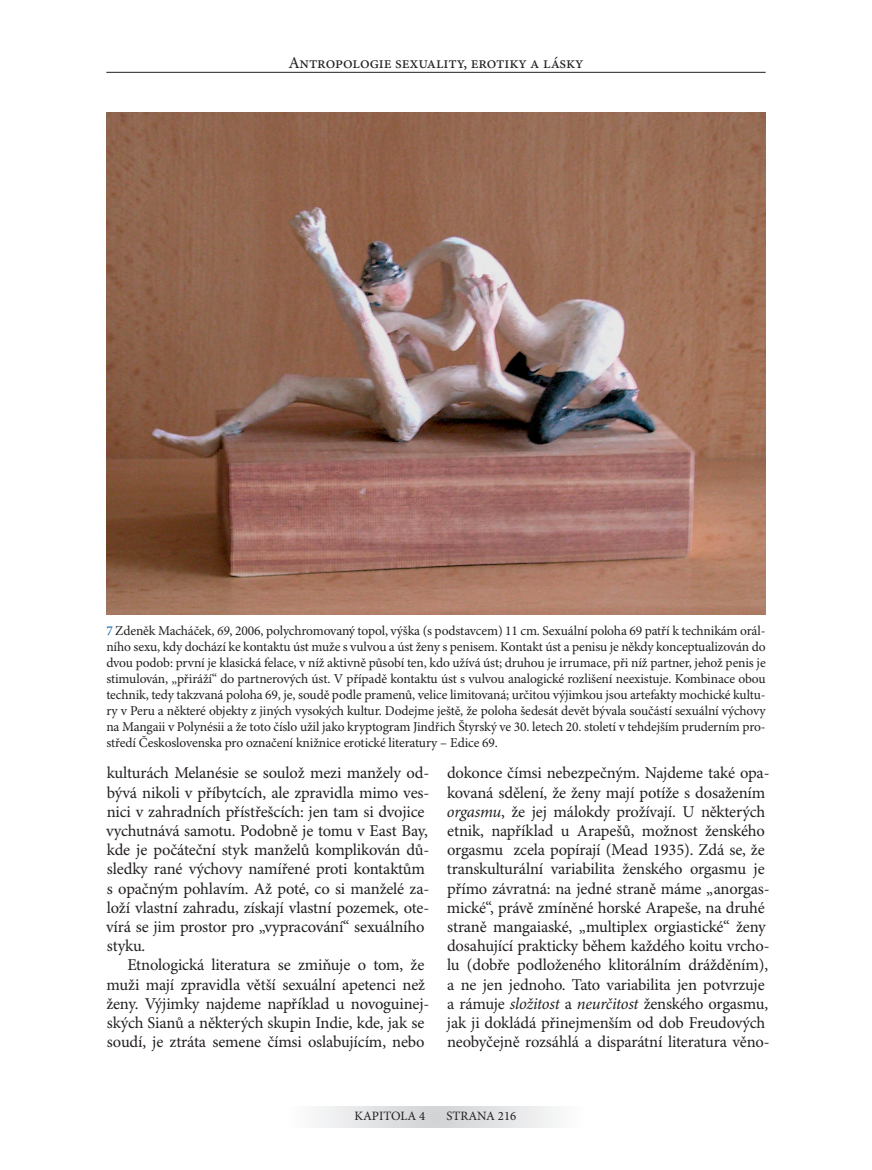
<style>
.page{position:relative;width:872px;height:1170px;background:#fff}
.page>*{position:absolute;margin:0;border:0;box-sizing:border-box;transform-origin:0 0}
.t1{font:16.5px/19.2px "Minion Pro";letter-spacing:-.01em;color:#231f20}
.t2{font:13.5px/16px "Minion Pro";letter-spacing:-.01em;color:#231f20;text-align:justify}
.t3{font:12.75px "Minion Pro";color:#231f20}
.s1{color:#015aaa}
.s2{font-style:italic}
</style>
<div class="page">
<svg style="left:317px;top:1106px;width:239px;height:21px"></svg>
<hr style="left:106px;top:72px;width:659px;height:1px;background:#231f20">
<img style="left:106px;top:113px;width:659px;height:501px">
<p class="t1" style="left:288px;top:54px;width:297px">Antropologie sexuality, erotiky a lásky</p>
<p class="t2" style="left:106px;top:622px;width:661px"><span class="s1">7</span> Zdeněk Macháček, <span class="s2">69</span>, 2006, polychromovaný topol, výška (s podstavcem) 11 cm. Sexuální poloha 69 patří k technikám orál&shy;ního sexu, kdy dochází ke kontaktu úst muže s vulvou a úst ženy s penisem. Kontakt úst a penisu je někdy konceptualizován do dvou podob: první je klasická felace, v níž aktivně působí ten, kdo užívá úst; druhou je irrumace, při níž partner, jehož penis je stimulován, „přiráží“ do partnerových úst. V případě kontaktu úst s vulvou analogické rozlišení neexistuje. Kombinace obou technik, tedy takzvaná poloha 69, je, soudě podle pramenů, velice limitovaná; určitou výjimkou jsou artefakty mochické kultu&shy;ry v Peru a některé objekty z jiných vysokých kultur. Dodejme ještě, že poloha šedesát devět bývala součástí sexuální výchovy na Mangaii v Polynésii a že toto číslo užil jako kryptogram Jindřich Štyrský ve 30. letech 20. století v tehdejším pruderním pro&shy;středí Československa pro označení knižnice erotické literatury – Edice 69.</p>
<p class="t1" style="left:106px;top:764px;width:325px">kulturách Melanésie se soulož mezi manžely od&shy;bývá nikoli v příbytcích, ale zpravidla mimo ves&shy;nici v zahradních přístřešcích: jen tam si dvojice vychutnává samotu. Podobně je tomu v East Bay, kde je počáteční styk manželů komplikován dů&shy;sledky rané výchovy namířené proti kontaktům s opačným pohlavím. Až poté, co si manželé za&shy;loží vlastní zahradu, získají vlastní pozemek, ote&shy;vírá se jim prostor pro „vypracování“ sexuálního styku.</p>
<p class="t1" style="left:106px;top:956px;width:324px;text-indent:21px">Etnologická literatura se zmiňuje o tom, že muži mají zpravidla větší sexuální apetenci než ženy. Výjimky najdeme například u novoguinej&shy;ských Sianů a některých skupin Indie, kde, jak se soudí, je ztráta semene čímsi oslabujícím, nebo</p>
<p class="t1" style="left:447px;top:764px;width:324px">dokonce čímsi nebezpečným. Najdeme také opa&shy;kovaná sdělení, že ženy mají potíže s dosažením <span class="s2">orgasmu</span>, že jej málokdy prožívají. U některých etnik, například u Arapešů, možnost ženského orgasmu zcela popírají (Mead 1935). Zdá se, že transkulturální variabilita ženského orgasmu je přímo závratná: na jedné straně máme „anorgas&shy;mické“, právě zmíněné horské Arapeše, na druhé straně mangaiaské, „multiplex orgiastické“ ženy dosahující prakticky během každého koitu vrcho&shy;lu (dobře podloženého klitorálním drážděním), a ne jen jednoho. Tato variabilita jen potvrzuje a rámuje <span class="s2">složitost</span> a <span class="s2">neurčitost</span> ženského orgasmu, jak ji dokládá přinejmenším od dob Freudových neobyčejně rozsáhlá a disparátní literatura věno-</p>
<p class="t3" style="left:355px;top:1108px;width:72px">KAPITOLA 4</p>
<p class="t3" style="left:446px;top:1108px;width:71px">STRANA 216</p>
</div>
